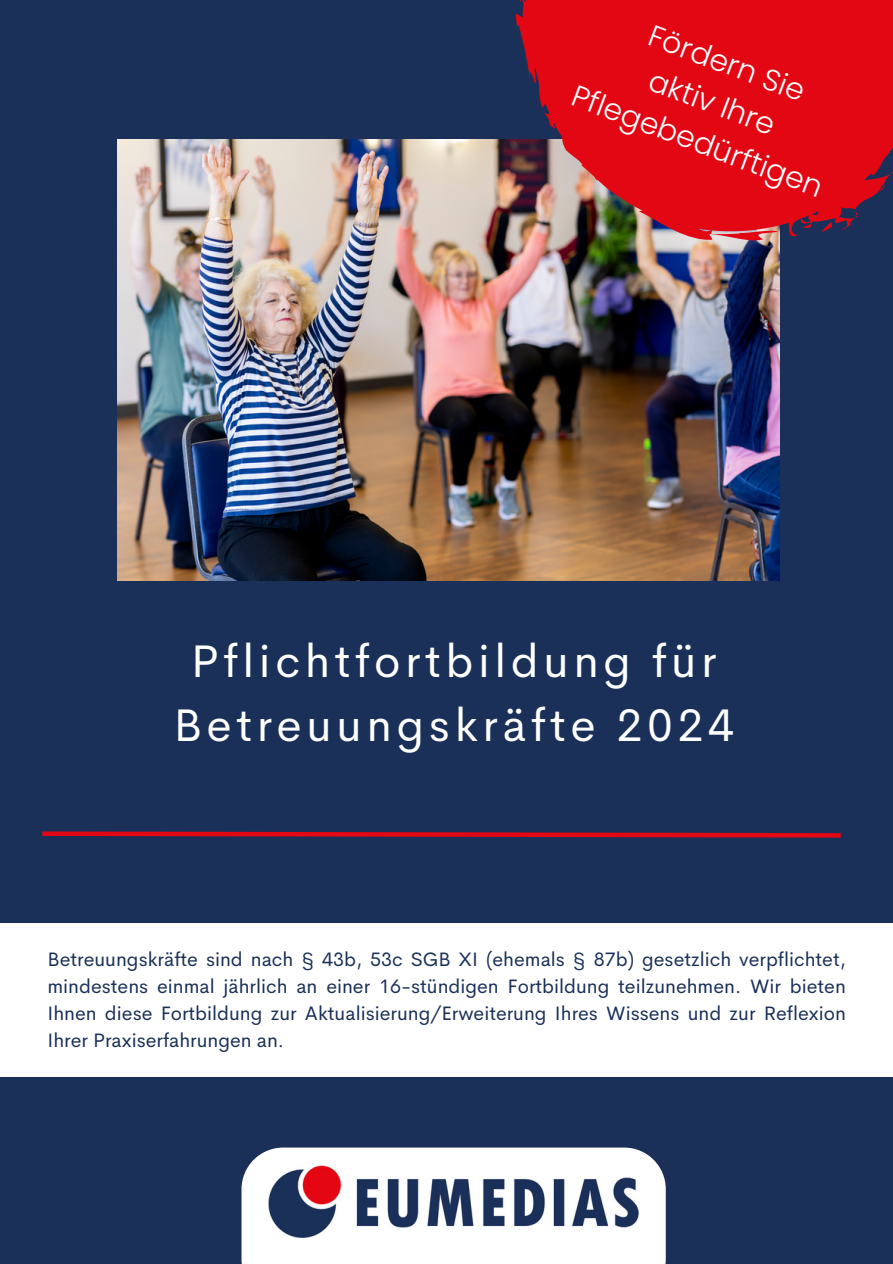
<style>
.page{position:relative;width:893px;height:1264px;background:#fff}
.page>*{position:absolute;margin:0;border:0;box-sizing:border-box;transform-origin:0 0}
.t1{font:45.75px/64.2px "Cerebri Sans";letter-spacing:.1em;color:#fff;text-align:center}
.t2{font:300 30px/41.5px "Poppins";color:#fff;text-align:center}
.t3{font:19.5px/27px "Cerebri Sans";color:#1b3058;text-align:justify}
</style>
<div class="page">
<div style="left:0;top:0;width:892px;height:1263px;background:#1b3058"></div>
<svg style="left:42px;top:831px;width:799px;height:7px"></svg>
<img style="left:117px;top:139px;width:662px;height:441px">
<svg style="left:515px;top:0;width:377px;height:241px;background:#cb1723"></svg>
<div style="left:0;top:923px;width:892px;height:154px;background:#fff"></div>
<div style="left:241px;top:1147px;width:424px;height:116px;background:#fff"></div>
<img style="left:269px;top:1165px;width:369px;height:72px">
<p class="t2" style="left:657px;top:14px;width:166px;rotate:21deg">Fördern Sie</p>
<p class="t2" style="left:596px;top:35px;width:267px;rotate:21deg">aktiv Ihre<br>Pflegebedürftigen</p>
<p class="t1" style="left:173px;top:629px;width:562px">Pflichtfortbildung für<br>Betreuungskräfte 2024</p>
<p class="t3" style="left:48px;top:945px;width:799px">Betreuungskräfte sind nach § 43b, 53c SGB XI (ehemals § 87b) gesetzlich verpflichtet, mindestens einmal jährlich an einer 16-stündigen Fortbildung teilzunehmen. Wir bieten Ihnen diese Fortbildung zur Aktualisierung/Erweiterung Ihres Wissens und zur Reflexion Ihrer Praxiserfahrungen an.</p>
</div>
